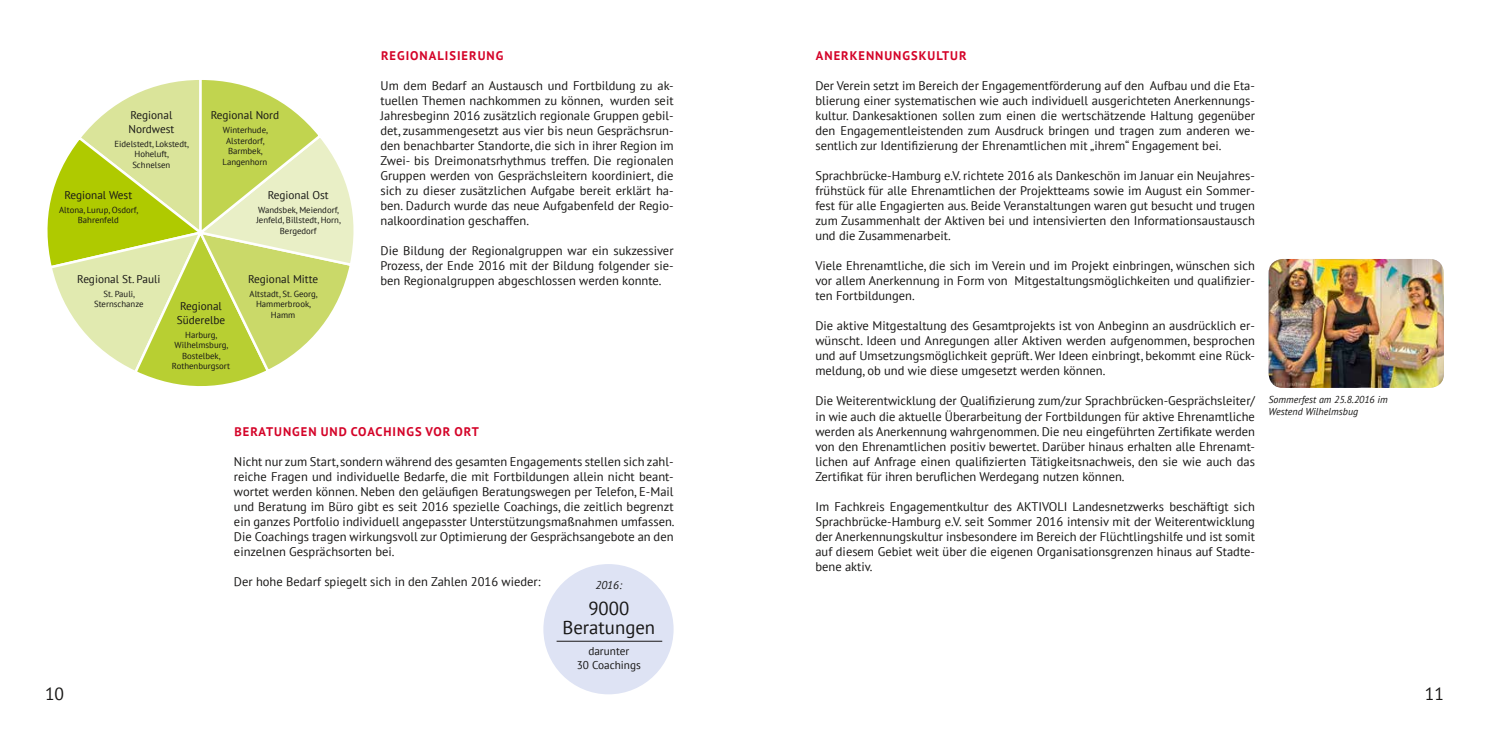
<style>
.page{position:relative;width:1489px;height:745px;background:#fff}
.page>*{position:absolute;margin:0;border:0;box-sizing:border-box;transform-origin:0 0}
.t1{font:18.75px/18.8px "PT Sans";color:#181716;text-align:center}
.t2{font:17.5px "PT Sans";color:#181716}
.t3{font:12.5px/15px "PT Sans";color:#181716;text-align:justify}
.t4{font:700 12.5px "PT Sans";letter-spacing:.08em;color:#d40328}
.t5{font:11.25px/13.5px "PT Sans";color:#181716}
.t6{font:italic 11.25px "PT Sans";color:#181716}
.t7{font:italic 10px/12px "PT Sans";color:#181716}
.t8{font:8.75px/10.5px "PT Sans";color:#181716;text-align:center}
</style>
<div class="page">
<svg style="left:47px;top:80px;width:307px;height:306px"></svg>
<div style="left:543px;top:563px;width:130px;height:131px;background:#dee3f4;border-radius:50%"></div>
<hr style="left:556px;top:640px;width:106px;height:1px;background:#181716">
<img style="left:1268px;top:259px;width:175px;height:128px">
<p class="t5" style="left:128px;top:108px;width:47px">Regional<br>Nordwest</p>
<p class="t8" style="left:115px;top:138px;width:76px">Eidelstedt, Lokstedt,<br>Hoheluft,<br>Schnelsen</p>
<p class="t5" style="left:64px;top:187px;width:69px">Regional West</p>
<p class="t8" style="left:59px;top:204px;width:80px">Altona, Lurup, Osdorf,<br>Bahrenfeld</p>
<p class="t5" style="left:211px;top:108px;width:70px">Regional Nord</p>
<p class="t8" style="left:223px;top:124px;width:47px">Winterhude,<br>Alsterdorf,<br>Barmbek,<br>Langenhorn</p>
<p class="t5" style="left:268px;top:187px;width:63px">Regional Ost</p>
<p class="t8" style="left:256px;top:204px;width:86px">Wandsbek, Meiendorf,<br>Jenfeld, Billstedt, Horn,<br>Bergedorf</p>
<p class="t5" style="left:77px;top:271px;width:85px">Regional St. Pauli</p>
<p class="t8" style="left:94px;top:288px;width:51px">St. Pauli,<br>Sternschanze</p>
<p class="t5" style="left:177px;top:299px;width:50px">Regional<br>Süderelbe</p>
<p class="t8" style="left:172px;top:329px;width:60px">Harburg,<br>Wilhelmsburg,<br>Bostelbek,<br>Rothenburgsort</p>
<p class="t5" style="left:248px;top:271px;width:71px">Regional Mitte</p>
<p class="t8" style="left:249px;top:288px;width:69px">Altstadt, St. Georg,<br>Hammerbrook,<br>Hamm</p>
<p class="t4" style="left:381px;top:49px;width:124px">REGIONALISIERUNG</p>
<p class="t3" style="left:380px;top:78px;width:294px">Um dem Bedarf an Austausch und Fortbildung zu ak&shy;tuellen Themen nachkommen zu können, wurden seit Jahresbeginn 2016 zusätzlich regionale Gruppen gebil&shy;det, zusammengesetzt aus vier bis neun Gesprächsrun&shy;den benachbarter Standorte, die sich in ihrer Region im Zwei- bis Dreimonatsrhythmus treffen. Die regionalen Gruppen werden von Gesprächsleitern koordiniert, die sich zu dieser zusätzlichen Aufgabe bereit erklärt ha&shy;ben. Dadurch wurde das neue Aufgabenfeld der Regio&shy;nalkoordination geschaffen.</p>
<p class="t3" style="left:380px;top:243px;width:294px">Die Bildung der Regionalgruppen war ein sukzessiver Prozess, der Ende 2016 mit der Bildung folgender sie&shy;ben Regionalgruppen abgeschlossen werden konnte.</p>
<p class="t4" style="left:234px;top:424px;width:246px">BERATUNGEN UND COACHINGS VOR ORT</p>
<p class="t3" style="left:234px;top:453px;width:442px">Nicht nur zum Start, sondern während des gesamten Engagements stellen sich zahl&shy;reiche Fragen und individuelle Bedarfe, die mit Fortbildungen allein nicht beant&shy;wortet werden können. Neben den geläufigen Beratungswegen per Telefon, E-Mail und Beratung im Büro gibt es seit 2016 spezielle Coachings, die zeitlich begrenzt ein ganzes Portfolio individuell angepasster Unterstützungsmaßnahmen umfassen.<br>Die Coachings tragen wirkungsvoll zur Optimierung der Gesprächsangebote an den einzelnen Gesprächsorten bei.</p>
<p class="t3" style="left:234px;top:573px;width:308px">Der hohe Bedarf spiegelt sich in den Zahlen 2016 wieder:</p>
<p class="t6" style="left:595px;top:579px;width:28px">2016:</p>
<h1 class="t1" style="left:562px;top:598px;width:94px">9000<br>Beratungen</h1>
<p class="t5" style="left:576px;top:643px;width:66px;text-align:center">darunter<br>30 Coachings</p>
<p class="t4" style="left:815px;top:49px;width:152px">ANERKENNUNGSKULTUR</p>
<p class="t3" style="left:815px;top:78px;width:441px">Der Verein setzt im Bereich der Engagementförderung auf den Aufbau und die Eta&shy;blierung einer systematischen wie auch individuell ausgerichteten Anerkennungs&shy;kultur. Dankesaktionen sollen zum einen die wertschätzende Haltung gegenüber den Engagementleistenden zum Ausdruck bringen und tragen zum anderen we&shy;sentlich zur Identifizierung der Ehrenamtlichen mit „ihrem“ Engagement bei.</p>
<p class="t3" style="left:815px;top:168px;width:441px">Sprachbrücke-Hamburg e.V. richtete 2016 als Dankeschön im Januar ein Neujahres&shy;frühstück für alle Ehrenamtlichen der Projektteams sowie im August ein Sommer&shy;fest für alle Engagierten aus. Beide Veranstaltungen waren gut besucht und trugen zum Zusammenhalt der Aktiven bei und intensivierten den Informationsaustausch und die Zusammenarbeit.</p>
<p class="t3" style="left:815px;top:258px;width:441px">Viele Ehrenamtliche, die sich im Verein und im Projekt einbringen, wünschen sich vor allem Anerkennung in Form von Mitgestaltungsmöglichkeiten und qualifizier&shy;ten Fortbildungen.</p>
<p class="t3" style="left:815px;top:318px;width:441px">Die aktive Mitgestaltung des Gesamtprojekts ist von Anbeginn an ausdrücklich er&shy;wünscht. Ideen und Anregungen aller Aktiven werden aufgenommen, besprochen und auf Umsetzungsmöglichkeit geprüft. Wer Ideen einbringt, bekommt eine Rück&shy;meldung, ob und wie diese umgesetzt werden können.</p>
<p class="t3" style="left:815px;top:393px;width:441px">Die Weiterentwicklung der Qualifizierung zum/zur Sprachbrücken-Gesprächsleiter/ in wie auch die aktuelle Überarbeitung der Fortbildungen für aktive Ehrenamtliche werden als Anerkennung wahrgenommen. Die neu eingeführten Zertifikate werden von den Ehrenamtlichen positiv bewertet. Darüber hinaus erhalten alle Ehrenamt&shy;lichen auf Anfrage einen qualifizierten Tätigkeitsnachweis, den sie wie auch das Zertifikat für ihren beruflichen Werdegang nutzen können.</p>
<p class="t3" style="left:815px;top:498px;width:441px">Im Fachkreis Engagementkultur des AKTIVOLI Landesnetzwerks beschäftigt sich Sprachbrücke-Hamburg e.V. seit Sommer 2016 intensiv mit der Weiterentwicklung der Anerkennungskultur insbesondere im Bereich der Flüchtlingshilfe und ist somit auf diesem Gebiet weit über die eigenen Organisationsgrenzen hinaus auf Stadte&shy;bene aktiv.</p>
<p class="t7" style="left:1268px;top:394px;width:121px">Sommerfest am 25.8.2016 im<br>Westend Wilhelmsbug</p>
<h2 class="t2" style="left:45px;top:682px;width:21px">10</h2>
<h2 class="t2" style="left:1424px;top:682px;width:21px">11</h2>
</div>
